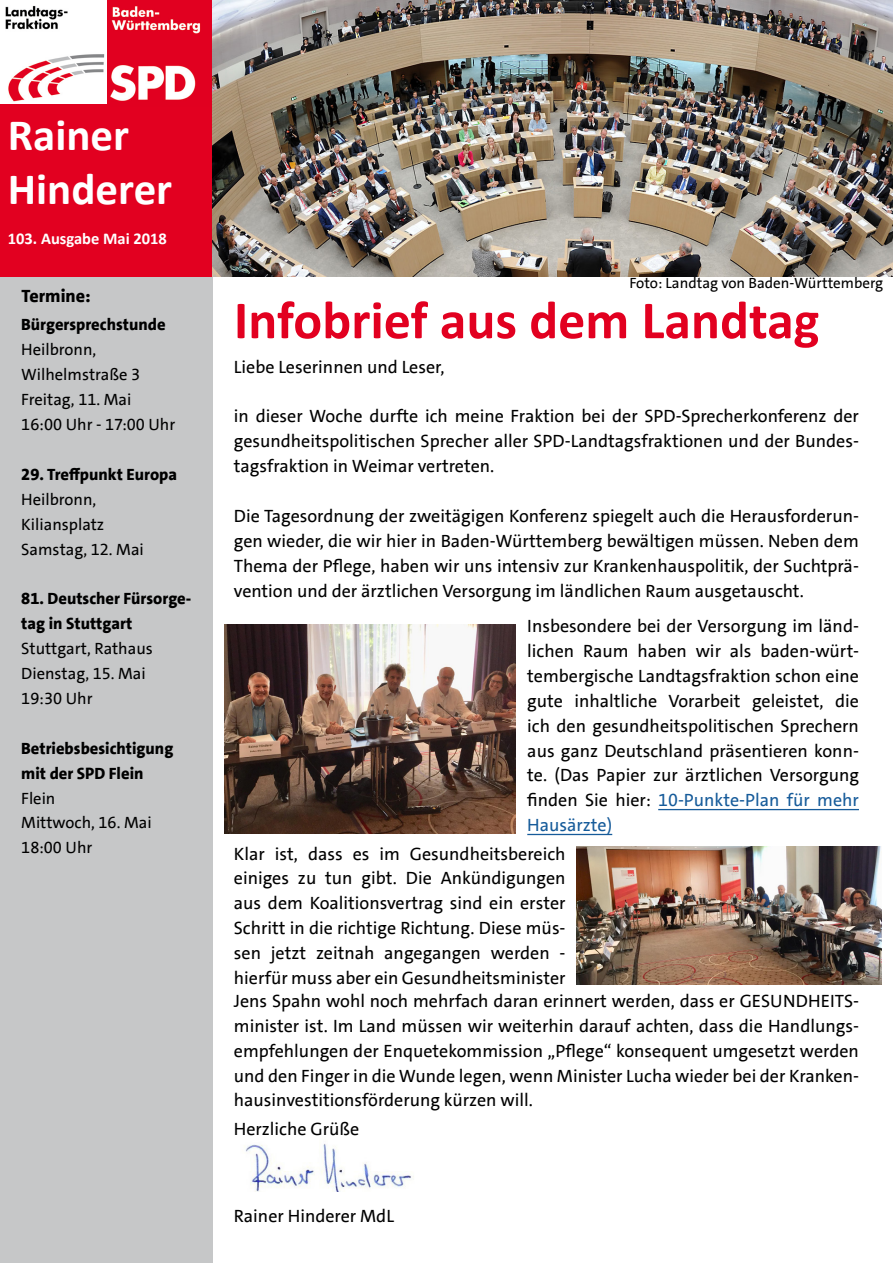
<style>
.page{position:relative;width:893px;height:1263px;background:#fff}
.page>*{position:absolute;margin:0;border:0;box-sizing:border-box;transform-origin:0 0}
.t1{font:700 54px "Calibri";color:#e20020}
.t2{font:700 45px/54px "Calibri";color:#fff}
.t3{font:18px/24.9px "SPD The Sans";color:#000;text-align:justify}
.t4{font:800 18px "SPD The Sans";color:#000}
.t5{font:16.5px/24.9px "SPD The Sans";color:#000}
.t6{font:800 16.5px/24.9px "SPD The Sans";color:#000}
.t7{font:700 16.5px "Calibri";color:#fff}
.t8{font:15px "SPD The Sans";color:#000}
.s1{color:#165b9a}
</style>
<div class="page">
<div style="left:0;top:276px;width:213px;height:987px;background:#c6c7c8"></div>
<div style="left:0;top:0;width:213px;height:276px;background:#e20020"></div>
<div style="left:0;top:0;width:106px;height:104px;background:#fff"></div>
<img style="left:5px;top:6px;width:100px;height:96px">
<img style="left:110px;top:0;width:103px;height:106px">
<img style="left:213px;top:0;width:680px;height:276px">
<img style="left:244px;top:1143px;width:170px;height:49px">
<hr style="left:658px;top:809px;width:201px;height:1px;background:#165b9a">
<hr style="left:527px;top:834px;width:85px;height:1px;background:#165b9a">
<img style="left:225px;top:625px;width:290px;height:209px">
<img style="left:577px;top:846px;width:304px;height:138px">
<h2 class="t2" style="left:8px;top:108px;width:166px">Rainer<br>Hinderer</h2>
<p class="t7" style="left:8px;top:227px;width:161px">103. Ausgabe Mai 2018</p>
<p class="t4" style="left:22px;top:285px;width:71px">Termine:</p>
<p class="t6" style="left:21px;top:312px;width:146px">Bürgersprechstunde</p>
<p class="t5" style="left:21px;top:337px;width:156px">Heilbronn,<br>Wilhelmstraße 3<br>Freitag, 11. Mai<br>16:00 Uhr - 17:00 Uhr</p>
<p class="t6" style="left:21px;top:462px;width:157px">29. Treffpunkt Europa</p>
<p class="t5" style="left:21px;top:487px;width:124px">Heilbronn,<br>Kiliansplatz<br>Samstag, 12. Mai</p>
<p class="t6" style="left:21px;top:586px;width:172px">81. Deutscher Fürsorge&shy;tag in Stuttgart</p>
<p class="t5" style="left:21px;top:636px;width:133px">Stuttgart, Rathaus<br>Dienstag, 15. Mai<br>19:30 Uhr</p>
<p class="t6" style="left:21px;top:736px;width:154px">Betriebsbesichtigung mit der SPD Flein</p>
<p class="t5" style="left:21px;top:786px;width:132px">Flein<br>Mittwoch, 16. Mai<br>18:00 Uhr</p>
<p class="t8" style="left:629px;top:273px;width:255px">Foto: Landtag von Baden-Württemberg</p>
<h1 class="t1" style="left:234px;top:282px;width:587px">Infobrief aus dem Landtag</h1>
<p class="t3" style="left:234px;top:354px;width:212px">Liebe Leserinnen und Leser,</p>
<p class="t3" style="left:234px;top:404px;width:627px">in dieser Woche durfte ich meine Fraktion bei der SPD-Sprecherkonferenz der gesundheitspolitischen Sprecher aller SPD-Landtagsfraktionen und der Bundes&shy;tagsfraktion in Weimar vertreten.</p>
<p class="t3" style="left:234px;top:504px;width:627px">Die Tagesordnung der zweitägigen Konferenz spiegelt auch die Herausforderun&shy;gen wieder, die wir hier in Baden-Württemberg bewältigen müssen. Neben dem Thema der Pflege, haben wir uns intensiv zur Krankenhauspolitik, der Suchtprä&shy;vention und der ärztlichen Versorgung im ländlichen Raum ausgetauscht.</p>
<p class="t3" style="left:527px;top:614px;width:333px">Insbesondere bei der Versorgung im länd&shy;lichen Raum haben wir als baden-würt&shy;tembergische Landtagsfraktion schon eine gute inhaltliche Vorarbeit geleistet, die ich den gesundheitspolitischen Sprechern aus ganz Deutschland präsentieren konn&shy;te. (Das Papier zur ärztlichen Versorgung finden Sie hier: <span class="s1">10-Punkte-Plan für mehr Hausärzte)</span></p>
<p class="t3" style="left:234px;top:841px;width:333px">Klar ist, dass es im Gesundheitsbereich einiges zu tun gibt. Die Ankündigungen aus dem Koalitionsvertrag sind ein erster Schritt in die richtige Richtung. Diese müs&shy;sen jetzt zeitnah angegangen werden - hierfür muss aber ein Gesundheitsminister</p>
<p class="t3" style="left:234px;top:988px;width:627px">Jens Spahn wohl noch mehrfach daran erinnert werden, dass er GESUNDHEITS&shy;minister ist. Im Land müssen wir weiterhin darauf achten, dass die Handlungs&shy;empfehlungen der Enquetekommission „Pflege“ konsequent umgesetzt werden und den Finger in die Wunde legen, wenn Minister Lucha wieder bei der Kranken&shy;hausinvestitionsförderung kürzen will.</p>
<p class="t3" style="left:234px;top:1117px;width:127px">Herzliche Grüße</p>
<p class="t3" style="left:234px;top:1203px;width:162px">Rainer Hinderer MdL</p>
</div>
